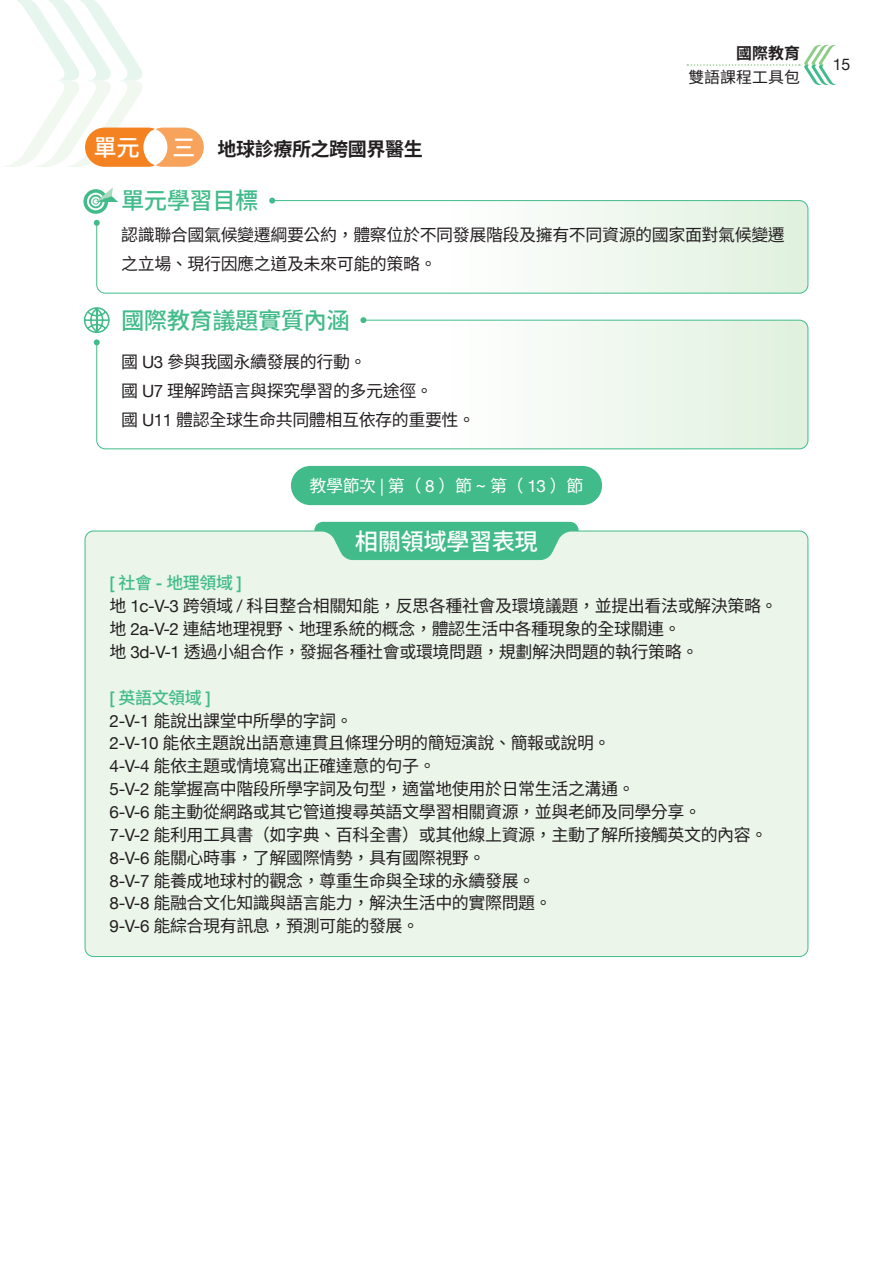
<style>
.page{position:relative;width:893px;height:1263px;background:#fff}
.page>*{position:absolute;margin:0;border:0;box-sizing:border-box;transform-origin:0 0}
.t1{font:500 23.4px "Noto Sans CJ Ktc";letter-spacing:-.025em;color:#41bb8a}
.t2{font:500 23.4px "Noto Sans CJ Ktc";letter-spacing:-.025em;color:#fff}
.t3{font:700 19.2px "Noto Sans CJ Ktc";letter-spacing:-.025em;color:#231f20}
.t4{font:16.95px/22.8px "Noto Sans CJ Ktc";letter-spacing:-.025em;color:#231f20}
.t5{font:16.95px "Noto Sans CJ Ktc";color:#fff}
.t6{font:15.9px "Noto Sans CJ Ktc";color:#231f20}
.t7{font:700 15.9px "Noto Sans CJ Ktc";color:#231f20}
.t8{font:15.9px "Helvetica Neue";color:#231f20}
.s1{font-family:"Helvetica Neue"}
.s2{font-family:"Helvetica Neue";font-weight:500;color:#41bb8a}
.s3{font-weight:500;color:#41bb8a}
</style>
<div class="page">
<svg style="left:687px;top:45px;width:149px;height:40px"></svg>
<svg style="left:96px;top:200px;width:713px;height:94px"></svg>
<svg style="left:96px;top:319px;width:713px;height:131px"></svg>
<svg style="left:5px;top:0;width:199px;height:167px"></svg>
<svg style="left:94px;top:220px;width:6px;height:6px"></svg>
<svg style="left:269px;top:198px;width:6px;height:6px"></svg>
<svg style="left:360px;top:317px;width:6px;height:6px"></svg>
<svg style="left:83px;top:187px;width:35px;height:27px"></svg>
<svg style="left:83px;top:307px;width:27px;height:38px"></svg>
<div style="left:291px;top:466px;width:311px;height:39px;background:#41bb8a;border-radius:20px"></div>
<div style="left:314px;top:522px;width:265px;height:39px;background:#41bb8a;border-radius:9px"></div>
<div style="left:84px;top:530px;width:725px;height:427px;background:#ebf5ea"></div>
<h1 class="t2" style="left:94px;top:134px;width:48px">單元</h1>
<h1 class="t2" style="left:172px;top:134px;width:25px">三</h1>
<p class="t3" style="left:217px;top:138px;width:207px">地球診療所之跨國界醫生</p>
<h1 class="t1" style="left:121px;top:188px;width:139px">單元學習目標</h1>
<p class="t7" style="left:736px;top:45px;width:65px">國際教育</p>
<p class="t6" style="left:688px;top:68px;width:113px">雙語課程工具包</p>
<p class="t4" style="left:121px;top:221px;width:665px;line-height:28.7px">認識聯合國氣候變遷綱要公約，體察位於不同發展階段及擁有不同資源的國家面對氣候變遷之立場、現行因應之道及未來可能的策略。</p>
<h1 class="t1" style="left:121px;top:307px;width:230px">國際教育議題實質內涵</h1>
<p class="t4" style="left:121px;top:348px;width:355px;line-height:28.7px">國 <span class="s1">U3</span> 參與我國永續發展的行動。<br>國 <span class="s1">U7</span> 理解跨語言與探究學習的多元途徑。<br>國 <span class="s1">U11</span> 體認全球生命共同體相互依存的重要性。</p>
<p class="t5" style="left:310px;top:476px;width:275px">教學節次 <span class="s1">|</span> 第（ <span class="s1">8</span> ）節 <span class="s1">~</span> 第（ <span class="s1">13</span> ）節</p>
<h1 class="t2" style="left:355px;top:529px;width:184px">相關領域學習表現</h1>
<p class="t4" style="left:110px;top:572px;width:669px"><span class="s2">[</span> <span class="s3">社會</span> <span class="s2">-</span> <span class="s3">地理領域</span> <span class="s2">]<br></span>地 <span class="s1">1c-V-3</span> 跨領域 <span class="s1">/</span> 科目整合相關知能，反思各種社會及環境議題，並提出看法或解決策略。地 <span class="s1">2a-V-2</span> 連結地理視野、地理系統的概念，體認生活中各種現象的全球關連。<br>地 <span class="s1">3d-V-1</span> 透過小組合作，發掘各種社會或環境問題，規劃解決問題的執行策略。</p>
<p class="t4" style="left:110px;top:686px;width:659px"><span class="s2">[</span> <span class="s3">英語文領域</span> <span class="s2">]<br></span><span class="s1">2-V-1</span> 能說出課堂中所學的字詞。<br><span class="s1">2-V-10</span> 能依主題說出語意連貫且條理分明的簡短演說、簡報或說明。<br><span class="s1">4-V-4</span> 能依主題或情境寫出正確達意的句子。<br><span class="s1">5-V-2</span> 能掌握高中階段所學字詞及句型，適當地使用於日常生活之溝通。<br><span class="s1">6-V-6</span> 能主動從網路或其它管道搜尋英語文學習相關資源，並與老師及同學分享。<br><span class="s1">7-V-2</span> 能利用工具書（如字典、百科全書）或其他線上資源，主動了解所接觸英文的內容。<br><span class="s1">8-V-6</span> 能關心時事，了解國際情勢，具有國際視野。<br><span class="s1">8-V-7</span> 能養成地球村的觀念，尊重生命與全球的永續發展。<br><span class="s1">8-V-8</span> 能融合文化知識與語言能力，解決生活中的實際問題。<br><span class="s1">9-V-6</span> 能綜合現有訊息，預測可能的發展。</p>
<p class="t8" style="left:833px;top:53px;width:19px">15</p>
</div>
